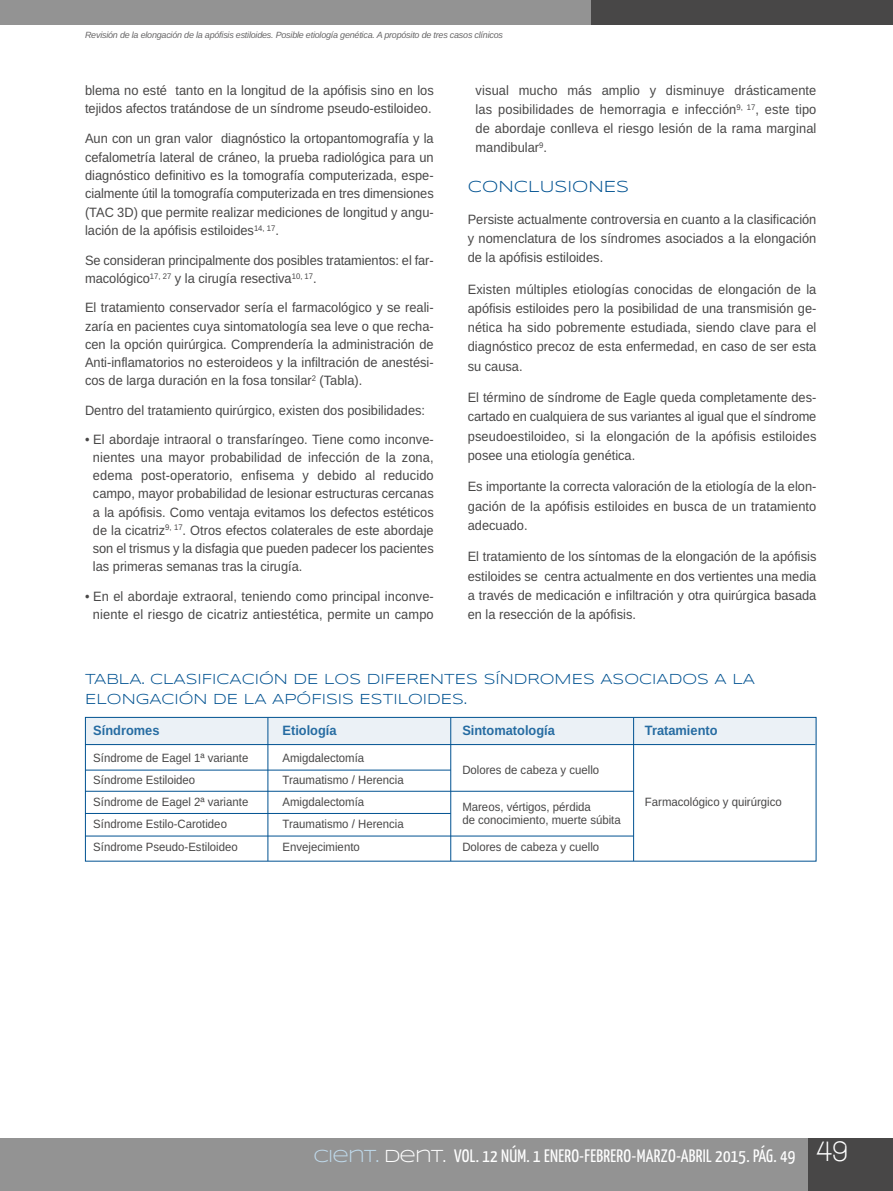
<style>
.page{position:relative;width:893px;height:1191px;background:#fff}
.page>*{position:absolute;margin:0;border:0;box-sizing:border-box;transform-origin:0 0}
.t1{font:18px "Yanone Kaffeesatz";letter-spacing:.015em;color:#fff}
.t2{font:16.5px "Syncopate";color:#005291}
.t3{font:15px/19.5px "Syncopate";color:#005291}
.t4{font:13.5px/19px "Arimo";color:#484747;text-align:justify;scale:.95 1}
.t5{font:700 13.5px "Arimo";color:#266ca2;scale:.95 1}
.t6{font:12px "Arimo";color:#484747;scale:.95 1}
.t7{font:italic 9px "Arimo";letter-spacing:-.025em;color:#686768}
.s1{font-family:"Syncopate";color:#bfd9eb}
.s2{font-family:"Syncopate"}
.s3{font-family:"Walkway";font-weight:700;font-size:30px}
</style>
<div class="page">
<div style="left:85px;top:717px;width:731px;height:27px;background:#ebf1f6"></div>
<div style="left:0;top:1138px;width:893px;height:53px;background:#939393"></div>
<div style="left:0;top:0;width:599px;height:25px;background:#939393"></div>
<div style="left:591px;top:0;width:302px;height:25px;background:#484747"></div>
<div style="left:808px;top:1138px;width:85px;height:53px;background:#484747"></div>
<div style="left:85px;top:717px;width:731px;height:144px;border:1px solid #005291"></div>
<hr style="left:633px;top:718px;width:1px;height:143px;background:#005291">
<hr style="left:450px;top:717px;width:1px;height:144px;background:#005291">
<hr style="left:268px;top:717px;width:1px;height:144px;background:#005291">
<hr style="left:85px;top:744px;width:730px;height:1px;background:#005291">
<hr style="left:85px;top:769px;width:366px;height:1px;background:#005291">
<hr style="left:85px;top:813px;width:366px;height:1px;background:#005291">
<hr style="left:85px;top:791px;width:549px;height:1px;background:#005291">
<hr style="left:85px;top:835px;width:549px;height:1px;background:#005291">
<p class="t7" style="left:85px;top:30px;width:419px">Revisión de la elongación de la apófisis estiloides. Posible etiología genética. A propósito de tres casos clínicos</p>
<p class="t4" style="left:85px;top:81px;width:369px;line-height:18.5px">blema no esté tanto en la longitud de la apófisis sino en los tejidos afectos tratándose de un síndrome pseudo-estiloideo.</p>
<p class="t4" style="left:85px;top:129px;width:369px;line-height:18.5px">Aun con un gran valor diagnóstico la ortopantomografía y la cefalometría lateral de cráneo, la prueba radiológica para un diagnóstico definitivo es la tomografía computerizada, espe&shy;cialmente útil la tomografía computerizada en tres dimensiones (TAC 3D) que permite realizar mediciones de longitud y angu&shy;lación de la apófisis estiloides<sup>14,</sup> <sup>17</sup>.</p>
<p class="t4" style="left:85px;top:251px;width:369px;line-height:18.1px">Se consideran principalmente dos posibles tratamientos: el far&shy;macológico<sup>17,</sup> <sup>27</sup> y la cirugía resectiva<sup>10,</sup> <sup>17</sup>.</p>
<p class="t4" style="left:85px;top:299px;width:369px;line-height:18.1px">El tratamiento conservador sería el farmacológico y se reali&shy;zaría en pacientes cuya sintomatología sea leve o que recha&shy;cen la opción quirúrgica. Comprendería la administración de Anti-inflamatorios no esteroideos y la infiltración de anestési&shy;cos de larga duración en la fosa tonsilar<sup>2</sup> (Tabla).</p>
<p class="t4" style="left:85px;top:400px;width:359px">Dentro del tratamiento quirúrgico, existen dos posibilidades:</p>
<p class="t4" style="left:93px;top:430px;width:360px;line-height:18.1px;text-indent:-8px">• El abordaje intraoral o transfaríngeo. Tiene como inconve&shy;nientes una mayor probabilidad de infección de la zona, edema post-operatorio, enfisema y debido al reducido campo, mayor probabilidad de lesionar estructuras cercanas a la apófisis. Como ventaja evitamos los defectos estéticos de la cicatriz<sup>9,</sup> <sup>17</sup>. Otros efectos colaterales de este abordaje son el trismus y la disfagia que pueden padecer los pacientes las primeras semanas tras la cirugía.</p>
<p class="t4" style="left:85px;top:587px;width:369px;line-height:18.1px;text-align:center">• En el abordaje extraoral, teniendo como principal inconve&shy;niente el riesgo de cicatriz antiestética, permite un campo</p>
<p class="t4" style="left:476px;top:81px;width:360px">visual mucho más amplio y disminuye drásticamente las posibilidades de hemorragia e infección<sup>9,</sup> <sup>17</sup>, este tipo de abordaje conlleva el riesgo lesión de la rama marginal mandibular<sup>9</sup>.</p>
<p class="t2" style="left:468px;top:177px;width:163px">CONCLUSIONES</p>
<p class="t4" style="left:468px;top:210px;width:369px">Persiste actualmente controversia en cuanto a la clasificación y nomenclatura de los síndromes asociados a la elongación de la apófisis estiloides.</p>
<p class="t4" style="left:468px;top:280px;width:369px">Existen múltiples etiologías conocidas de elongación de la apófisis estiloides pero la posibilidad de una transmisión ge&shy;nética ha sido pobremente estudiada, siendo clave para el diagnóstico precoz de esta enfermedad, en caso de ser esta su causa.</p>
<p class="t4" style="left:468px;top:388px;width:369px">El término de síndrome de Eagle queda completamente des&shy;cartado en cualquiera de sus variantes al igual que el síndrome pseudoestiloideo, si la elongación de la apófisis estiloides posee una etiología genética.</p>
<p class="t4" style="left:468px;top:477px;width:369px">Es importante la correcta valoración de la etiología de la elon&shy;gación de la apófisis estiloides en busca de un tratamiento adecuado.</p>
<p class="t4" style="left:468px;top:547px;width:369px">El tratamiento de los síntomas de la elongación de la apófisis estiloides se centra actualmente en dos vertientes una media a través de medicación e infiltración y otra quirúrgica basada en la resección de la apófisis.</p>
<p class="t3" style="left:85px;top:669px;width:672px">TABLA. CLASIFICACIÓN DE LOS DIFERENTES SÍNDROMES ASOCIADOS A LA<br>ELONGACIÓN DE LA APÓFISIS ESTILOIDES.</p>
<p class="t5" style="left:93px;top:722px;width:71px">Síndromes</p>
<p class="t5" style="left:283px;top:722px;width:58px">Etiología</p>
<p class="t5" style="left:462px;top:722px;width:99px">Sintomatología</p>
<p class="t5" style="left:645px;top:722px;width:78px">Tratamiento</p>
<p class="t6" style="left:93px;top:750px;width:165px">Síndrome de Eagel 1ª variante</p>
<p class="t6" style="left:283px;top:750px;width:88px">Amigdalectomía</p>
<p class="t6" style="left:462px;top:762px;width:146px">Dolores de cabeza y cuello</p>
<p class="t6" style="left:93px;top:772px;width:109px">Síndrome Estiloideo</p>
<p class="t6" style="left:283px;top:772px;width:129px">Traumatismo / herencia</p>
<p class="t6" style="left:93px;top:795px;width:165px">Síndrome de Eagel 2ª variante</p>
<p class="t6" style="left:283px;top:795px;width:88px">Amigdalectomía</p>
<p class="t6" style="left:462px;top:799px;width:137px">Mareos, vértigos, pérdida</p>
<p class="t6" style="left:645px;top:795px;width:146px">Farmacológico y quirúrgico</p>
<p class="t6" style="left:93px;top:817px;width:142px">Síndrome Estilo-Carotideo</p>
<p class="t6" style="left:283px;top:817px;width:129px">Traumatismo / herencia</p>
<p class="t6" style="left:462px;top:812px;width:168px">de conocimiento, muerte súbita</p>
<p class="t6" style="left:93px;top:839px;width:154px">Síndrome Pseudo-Estiloideo</p>
<p class="t6" style="left:283px;top:839px;width:83px">Envejecimiento</p>
<p class="t6" style="left:462px;top:839px;width:146px">Dolores de cabeza y cuello</p>
<h1 class="t1" style="left:313px;top:1144px;width:536px"><span class="s1">CIENT.</span> <span class="s2">DENT.</span> VOL. 12 NÚM. 1 ENERO-FEBRERO-MARZO-ABRIL 2015. PÁG. 49 <span class="s3">49</span></h1>
</div>
